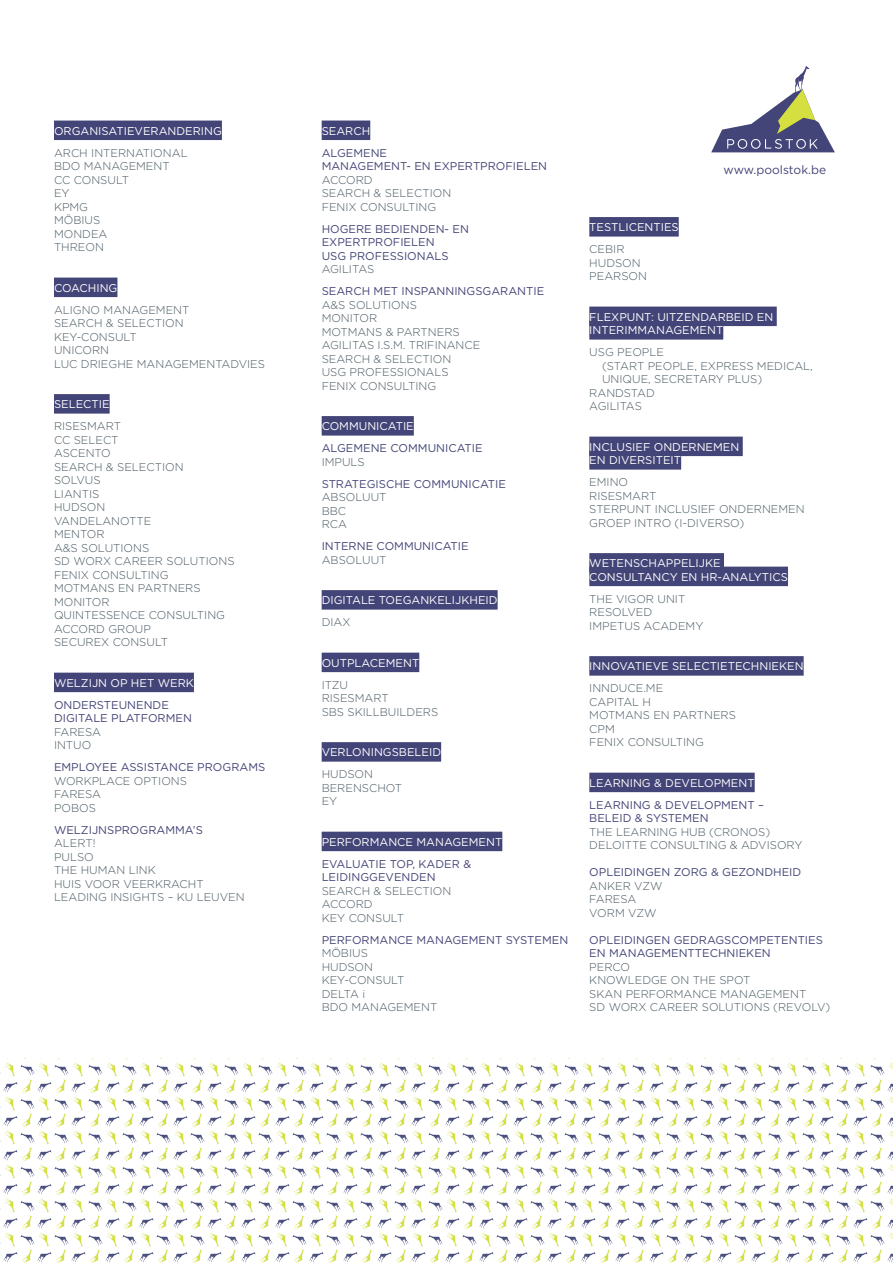
<style>
.page{position:relative;width:893px;height:1263px;background:#fff}
.page>*{position:absolute;margin:0;border:0;box-sizing:border-box;transform-origin:0 0}
.t1{font:12px "Gotham HTF";color:#434477}
.t2{font:300 11.25px/13.5px "Gotham HTF";color:#45555f}
.t3{font:11.25px/13.5px "Gotham HTF";color:#434477}
.t4{font:11.25px/13.5px "Gotham HTF";color:#fff}
</style>
<div class="page">
<div style="left:54px;top:121px;width:168px;height:19px;background:#434477"></div>
<div style="left:54px;top:278px;width:63px;height:19px;background:#434477"></div>
<div style="left:54px;top:394px;width:56px;height:20px;background:#434477"></div>
<div style="left:54px;top:673px;width:140px;height:19px;background:#434477"></div>
<div style="left:322px;top:121px;width:48px;height:19px;background:#434477"></div>
<div style="left:322px;top:416px;width:92px;height:20px;background:#434477"></div>
<div style="left:322px;top:590px;width:176px;height:20px;background:#434477"></div>
<div style="left:322px;top:653px;width:97px;height:19px;background:#434477"></div>
<div style="left:322px;top:742px;width:119px;height:20px;background:#434477"></div>
<div style="left:322px;top:832px;width:180px;height:19px;background:#434477"></div>
<div style="left:589px;top:217px;width:90px;height:20px;background:#434477"></div>
<div style="left:589px;top:307px;width:188px;height:19px;background:#434477"></div>
<div style="left:589px;top:320px;width:134px;height:20px;background:#434477"></div>
<div style="left:589px;top:437px;width:154px;height:19px;background:#434477"></div>
<div style="left:589px;top:450px;width:92px;height:20px;background:#434477"></div>
<div style="left:589px;top:553px;width:135px;height:20px;background:#434477"></div>
<div style="left:589px;top:567px;width:199px;height:19px;background:#434477"></div>
<div style="left:589px;top:656px;width:215px;height:20px;background:#434477"></div>
<div style="left:589px;top:773px;width:166px;height:19px;background:#434477"></div>
<svg style="left:711px;top:66px;width:124px;height:86px"></svg>
<svg style="left:0;top:1059px;width:893px;height:204px"></svg>
<p class="t4" style="left:54px;top:124px;width:169px">ORGANISATIEVERANDERING</p>
<p class="t2" style="left:54px;top:146px;width:135px">ARCH INTERNATIONAL<br>BDO MANAGEMENT<br>CC CONSULT<br>EY<br>KPMG<br>MÖBIUS<br>MONDEA<br>THREON</p>
<p class="t4" style="left:54px;top:281px;width:65px">COACHING</p>
<p class="t2" style="left:54px;top:303px;width:213px">ALIGNO MANAGEMENT<br>SEARCH &amp; SELECTION<br>KEY-CONSULT<br>UNICORN<br>LUC DRIEGHE MANAGEMENTADVIES</p>
<p class="t4" style="left:54px;top:397px;width:57px">SELECTIE</p>
<p class="t2" style="left:54px;top:419px;width:182px">RISESMART<br>CC SELECT<br>ASCENTO<br>SEARCH &amp; SELECTION<br>SOLVUS<br>LIANTIS<br>HUDSON<br>VANDELANOTTE<br>MENTOR<br>A&amp;S SOLUTIONS<br>SD WORX CAREER SOLUTIONS<br>FENIX CONSULTING<br>MOTMANS EN PARTNERS<br>MONITOR<br>QUINTESSENCE CONSULTING<br>ACCORD GROUP<br>SECUREX CONSULT</p>
<p class="t4" style="left:54px;top:676px;width:141px">WELZIJN OP HET WERK</p>
<p class="t3" style="left:54px;top:698px;width:139px">ONDERSTEUNENDE<br>DIGITALE PLATFORMEN</p>
<p class="t2" style="left:54px;top:725px;width:48px">FARESA<br>INTUO</p>
<p class="t3" style="left:54px;top:760px;width:213px">EMPLOYEE ASSISTANCE PROGRAMS</p>
<p class="t2" style="left:54px;top:774px;width:134px">WORKPLACE OPTIONS<br>FARESA<br>POBOS</p>
<p class="t3" style="left:54px;top:823px;width:150px">WELZIJNSPROGRAMMA’S</p>
<p class="t2" style="left:54px;top:836px;width:192px">ALERT!<br>PULSO<br>THE HUMAN LINK<br>HUIS VOOR VEERKRACHT<br>LEADING INSIGHTS – KU LEUVEN</p>
<p class="t4" style="left:322px;top:124px;width:50px">SEARCH</p>
<p class="t3" style="left:322px;top:146px;width:227px">ALGEMENE<br>MANAGEMENT- EN EXPERTPROFIELEN</p>
<p class="t2" style="left:322px;top:173px;width:131px">ACCORD<br>SEARCH &amp; SELECTION<br>FENIX CONSULTING</p>
<p class="t3" style="left:322px;top:222px;width:149px">HOGERE BEDIENDEN- EN<br>EXPERTPROFIELEN<br>USG PROFESSIONALS</p>
<p class="t2" style="left:322px;top:262px;width:54px">AGILITAS</p>
<p class="t3" style="left:322px;top:284px;width:224px">SEARCH MET INSPANNINGSGARANTIE</p>
<p class="t2" style="left:322px;top:298px;width:160px">A&amp;S SOLUTIONS<br>MONITOR<br>MOTMANS &amp; PARTNERS<br>AGILITAS I.S.M. TRIFINANCE<br>SEARCH &amp; SELECTION<br>USG PROFESSIONALS<br>FENIX CONSULTING</p>
<p class="t4" style="left:322px;top:419px;width:94px">COMMUNICATIE</p>
<p class="t3" style="left:322px;top:441px;width:163px">ALGEMENE COMMUNICATIE</p>
<p class="t2" style="left:322px;top:455px;width:45px">IMPULS</p>
<p class="t3" style="left:322px;top:477px;width:186px">STRATEGISCHE COMMUNICATIE</p>
<p class="t2" style="left:322px;top:490px;width:66px">ABSOLUUT<br>BBC<br>RCA</p>
<p class="t3" style="left:322px;top:539px;width:149px">INTERNE COMMUNICATIE</p>
<p class="t2" style="left:322px;top:553px;width:66px">ABSOLUUT</p>
<p class="t4" style="left:322px;top:593px;width:177px">DIGITALE TOEGANKELIJKHEID</p>
<p class="t2" style="left:322px;top:615px;width:30px">DIAX</p>
<p class="t4" style="left:322px;top:656px;width:99px">OUTPLACEMENT</p>
<p class="t2" style="left:322px;top:678px;width:118px">ITZU<br>RISESMART<br>SBS SKILLBUILDERS</p>
<p class="t4" style="left:322px;top:745px;width:121px">VERLONINGSBELEID</p>
<p class="t2" style="left:322px;top:767px;width:82px">HUDSON<br>BERENSCHOT<br>EY</p>
<p class="t4" style="left:322px;top:835px;width:182px">PERFORMANCE MANAGEMENT</p>
<p class="t3" style="left:322px;top:857px;width:151px">EVALUATIE TOP, KADER &amp;<br>LEIDINGGEVENDEN</p>
<p class="t2" style="left:322px;top:884px;width:131px">SEARCH &amp; SELECTION<br>ACCORD<br>KEY CONSULT</p>
<p class="t3" style="left:322px;top:933px;width:248px">PERFORMANCE MANAGEMENT SYSTEMEN</p>
<p class="t2" style="left:322px;top:946px;width:117px">MÖBIUS<br>HUDSON<br>KEY-CONSULT<br>DELTA i<br>BDO MANAGEMENT</p>
<p class="t1" style="left:724px;top:163px;width:104px">www.poolstok.be</p>
<p class="t4" style="left:589px;top:220px;width:91px">TESTLICENTIES</p>
<p class="t2" style="left:589px;top:242px;width:59px">CEBIR<br>HUDSON<br>PEARSON</p>
<p class="t4" style="left:589px;top:310px;width:186px">FLEXPUNT: UITZENDARBEID EN<br>INTERIMMANAGEMENT</p>
<p class="t2" style="left:589px;top:345px;width:76px">USG PEOPLE</p>
<p class="t2" style="left:602px;top:359px;width:212px">(START PEOPLE, EXPRESS MEDICAL,</p>
<p class="t2" style="left:602px;top:372px;width:162px">UNIQUE, SECRETARY PLUS)</p>
<p class="t2" style="left:589px;top:386px;width:67px">RANDSTAD</p>
<p class="t2" style="left:589px;top:399px;width:54px">AGILITAS</p>
<p class="t4" style="left:589px;top:440px;width:152px">INCLUSIEF ONDERNEMEN<br>EN DIVERSITEIT</p>
<p class="t2" style="left:589px;top:475px;width:217px">EMINO<br>RISESMART<br>STERPUNT INCLUSIEF ONDERNEMEN<br>GROEP INTRO (I-DIVERSO)</p>
<p class="t4" style="left:589px;top:556px;width:200px">WETENSCHAPPELIJKE<br>CONSULTANCY EN HR-ANALYTICS</p>
<p class="t2" style="left:589px;top:592px;width:116px">THE VIGOR UNIT<br>RESOLVED<br>IMPETUS ACADEMY</p>
<p class="t4" style="left:589px;top:659px;width:216px">INNOVATIEVE SELECTIETECHNIEKEN</p>
<p class="t2" style="left:589px;top:681px;width:148px">INNDUCE.ME<br>CAPITAL H<br>MOTMANS EN PARTNERS<br>CPM<br>FENIX CONSULTING</p>
<p class="t4" style="left:589px;top:776px;width:167px">LEARNING &amp; DEVELOPMENT</p>
<p class="t3" style="left:589px;top:798px;width:176px">LEARNING &amp; DEVELOPMENT –<br>BELEID &amp; SYSTEMEN</p>
<p class="t2" style="left:589px;top:825px;width:215px">THE LEARNING HUB (CRONOS)<br>DELOITTE CONSULTING &amp; ADVISORY</p>
<p class="t3" style="left:589px;top:865px;width:214px">OPLEIDINGEN ZORG &amp; GEZONDHEID</p>
<p class="t2" style="left:589px;top:879px;width:75px">ANKER VZW<br>FARESA<br>VORM VZW</p>
<p class="t3" style="left:589px;top:933px;width:235px">OPLEIDINGEN GEDRAGSCOMPETENTIES<br>EN MANAGEMENTTECHNIEKEN</p>
<p class="t2" style="left:589px;top:960px;width:242px">PERCO<br>KNOWLEDGE ON THE SPOT<br>SKAN PERFORMANCE MANAGEMENT<br>SD WORX CAREER SOLUTIONS (REVOLV)</p>
</div>
